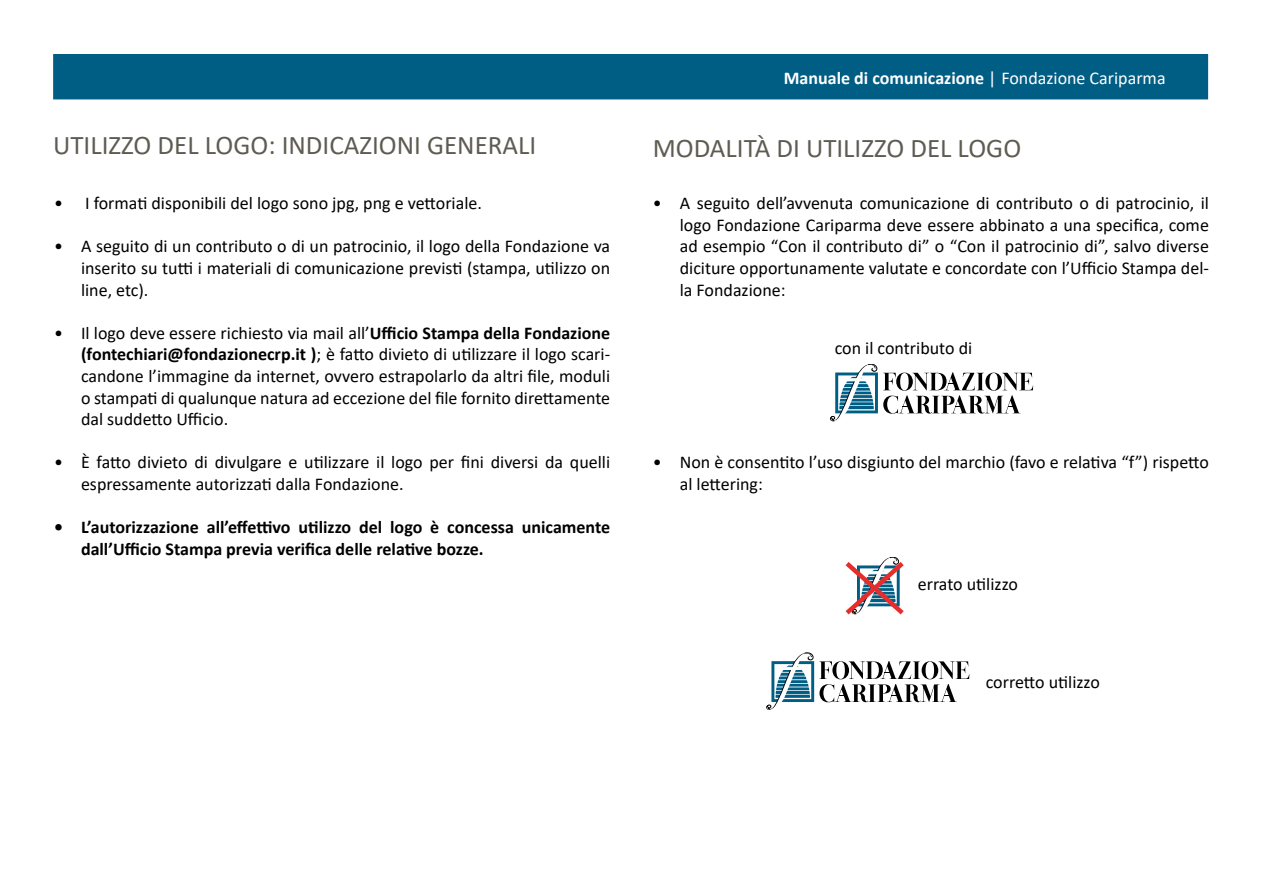
<style>
.page{position:relative;width:1263px;height:893px;background:#fff}
.page>*{position:absolute;margin:0;border:0;box-sizing:border-box;transform-origin:0 0}
.t1{font:27px "Calibri";color:#5e5c52}
.t2{font:18px/21.6px "Calibri";color:#000;text-align:justify}
.t3{font:700 18px/21.6px "Calibri";color:#000}
.t4{font:700 18px "Calibri";color:#fff}
.s1{font-weight:700}
.s2{font-weight:400}
</style>
<div class="page">
<svg style="left:766px;top:653px;width:203px;height:57px"></svg>
<svg style="left:845px;top:557px;width:59px;height:58px"></svg>
<svg style="left:830px;top:364px;width:203px;height:57px"></svg>
<div style="left:53px;top:54px;width:1155px;height:45px;background:#005e85"></div>
<h1 class="t1" style="left:53px;top:126px;width:485px">UTILIZZO DEL LOGO: INDICAZIONI GENERALI</h1>
<p class="t2" style="left:54px;top:192px;width:429px">• I formati disponibili del logo sono jpg, png e vettoriale.</p>
<p class="t2" style="left:81px;top:235px;width:531px;text-indent:-27px">• A seguito di un contributo o di un patrocinio, il logo della Fondazione va inserito su tutti i materiali di comunicazione previsti (stampa, utilizzo on line, etc).</p>
<p class="t2" style="left:81px;top:321px;width:531px;text-indent:-27px">• Il logo deve essere richiesto via mail all’<span class="s1">Ufficio Stampa della Fondazione (fontechiari@fondazionecrp.it )</span>; è fatto divieto di utilizzare il logo scari&shy;candone l’immagine da internet, ovvero estrapolarlo da altri file, moduli o stampati di qualunque natura ad eccezione del file fornito direttamente dal suddetto Ufficio.</p>
<p class="t2" style="left:81px;top:451px;width:531px;text-indent:-27px">• È fatto divieto di divulgare e utilizzare il logo per fini diversi da quelli espressamente autorizzati dalla Fondazione.</p>
<p class="t3" style="left:81px;top:516px;width:531px;text-indent:-27px">• L’autorizzazione all’effettivo utilizzo del logo è concessa unicamente dall’Ufficio Stampa previa verifica delle relative bozze.</p>
<p class="t4" style="left:784px;top:65px;width:383px">Manuale di comunicazione <span class="s2">| Fondazione Cariparma</span></p>
<h1 class="t1" style="left:653px;top:129px;width:370px">MODALITÀ DI UTILIZZO DEL LOGO</h1>
<p class="t2" style="left:680px;top:192px;width:531px;text-indent:-27px">• A seguito dell’avvenuta comunicazione di contributo o di patrocinio, il logo Fondazione Cariparma deve essere abbinato a una specifica, come ad esempio “Con il contributo di” o “Con il patrocinio di”, salvo diverse diciture opportunamente valutate e concordate con l’Ufficio Stampa del&shy;la Fondazione:</p>
<p class="t2" style="left:835px;top:337px;width:139px">con il contributo di</p>
<p class="t2" style="left:680px;top:451px;width:531px;text-indent:-27px">• Non è consentito l’uso disgiunto del marchio (favo e relativa “f”) rispetto al lettering:</p>
<p class="t2" style="left:918px;top:573px;width:102px">errato utilizzo</p>
<p class="t2" style="left:986px;top:671px;width:115px">corretto utilizzo</p>
</div>
